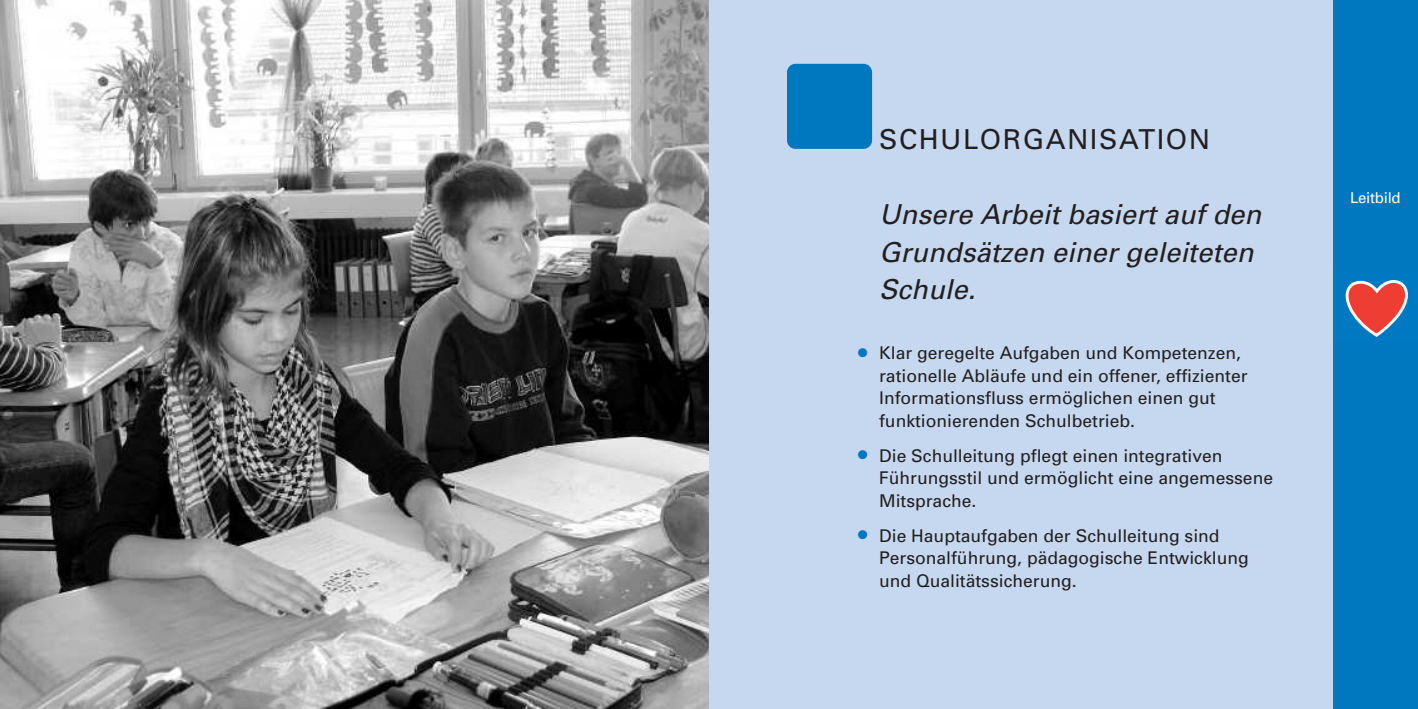
<style>
.page{position:relative;width:1418px;height:709px;background:#fff}
.page>*{position:absolute;margin:0;border:0;box-sizing:border-box;transform-origin:0 0}
.t1{font:italic 27.5px/37.5px "Univers";color:#231f20}
.t2{font:27.5px "Univers";letter-spacing:.055em;color:#231f20}
.t3{font:17.5px/22.5px "Univers";color:#231f20}
.t4{font:15px "Univers";letter-spacing:-.015em;color:#fff}
.t5{font:12.5px "Zapf Dingbats";color:#0078c0}
</style>
<div class="page">
<div style="left:709px;top:0;width:623px;height:709px;background:#c6d8ef"></div>
<img style="left:0;top:0;width:709px;height:709px">
<div style="left:787px;top:64px;width:85px;height:85px;background:#0078c0;border-radius:9px"></div>
<div style="left:1332px;top:0;width:85px;height:709px;background:#0078c0"></div>
<svg style="left:1345px;top:280px;width:63px;height:57px"></svg>
<h1 class="t2" style="left:879px;top:129px;width:332px">SCHULORGANISATION</h1>
<h1 class="t1" style="left:879px;top:198px;width:384px">Unsere Arbeit basiert auf den<br>Grundsätzen einer geleiteten<br>Schule.</h1>
<p class="t5" style="left:857px;top:345px;width:11px">●</p>
<p class="t5" style="left:857px;top:448px;width:11px">●</p>
<p class="t5" style="left:857px;top:528px;width:11px">●</p>
<p class="t3" style="left:879px;top:343px;width:370px">Klar geregelte Aufgaben und Kompetenzen, rationelle Abläufe und ein offener, effizienter Informationsfluss ermöglichen einen gut funktionierenden Schulbetrieb.</p>
<p class="t3" style="left:879px;top:446px;width:395px">Die Schulleitung pflegt einen integrativen<br>Führungsstil und ermöglicht eine angemessene<br>Mitsprache.</p>
<p class="t3" style="left:879px;top:526px;width:371px">Die Hauptaufgaben der Schulleitung sind<br>Personalführung, pädagogische Entwicklung und Qualitätssicherung.</p>
<p class="t4" style="left:1349px;top:192px;width:52px">Leitbild</p>
</div>
